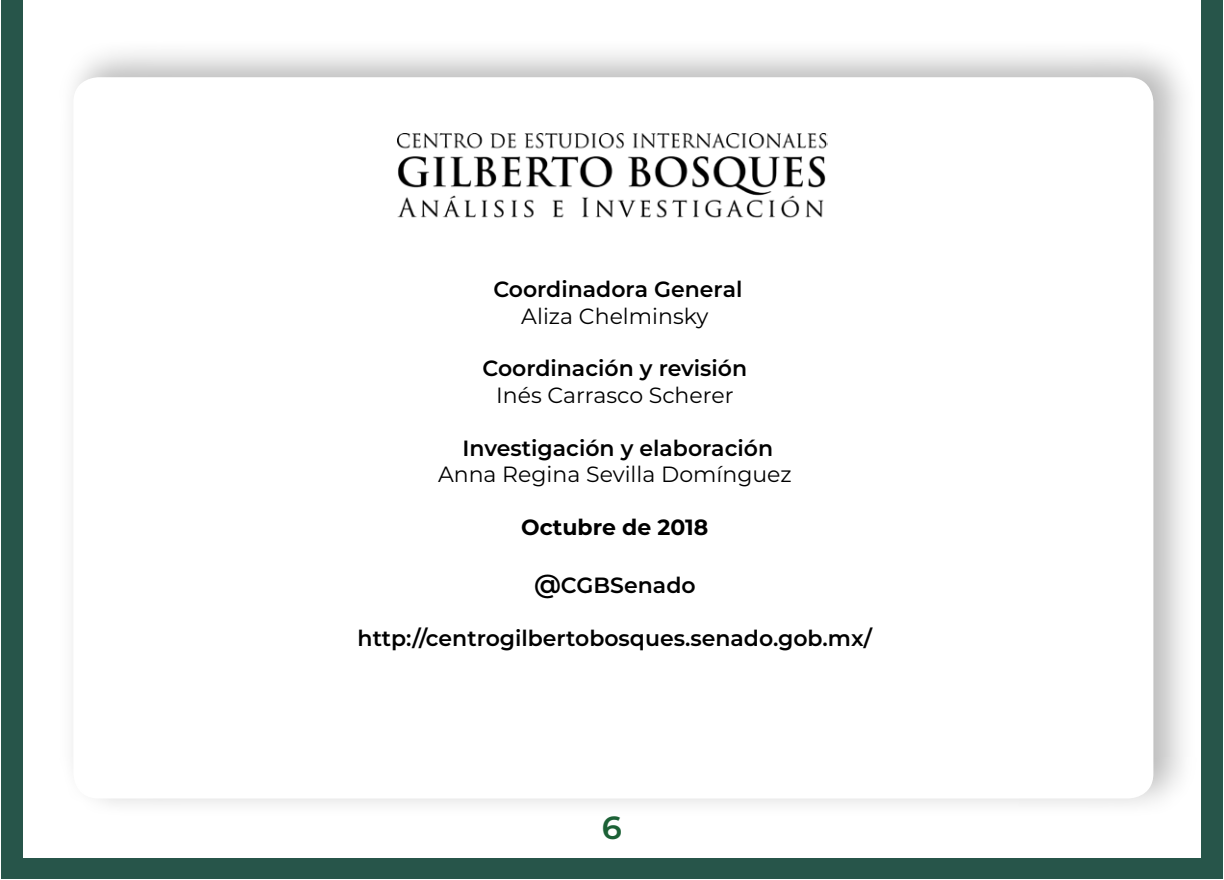
<style>
.page{position:relative;width:1224px;height:880px;background:#fff}
.page>*{position:absolute;margin:0;border:0;box-sizing:border-box;transform-origin:0 0}
.t1{font:600 32px "Montserrat";color:#1c6136}
.t2{font:600 22px "Montserrat";color:#000}
.t3{font:22px "Montserrat";color:#000}
.t4{font:700 22px "Montserrat";color:#000}
.s1{font-size:26px}
</style>
<div class="page">
<div style="left:1px;top:0;width:1222px;height:878px;background:#27554a"></div>
<div style="left:23px;top:0;width:1178px;height:857px;background:#fff"></div>
<div style="left:57px;top:37px;width:1142px;height:782px;background:#000;opacity:.27"></div>
<div style="left:74px;top:78px;width:1078px;height:719px;background:#fff;border-radius:24px"></div>
<img style="left:398px;top:134px;width:429px;height:84px">
<p class="t2" style="left:493px;top:273px;width:251px">Coordinadora General</p>
<p class="t3" style="left:521px;top:300px;width:189px">Aliza Chelminsky</p>
<p class="t2" style="left:482px;top:353px;width:266px">Coordinación y revisión</p>
<p class="t3" style="left:496px;top:380px;width:239px">Inés Carrasco Scherer</p>
<p class="t2" style="left:463px;top:432px;width:312px">Investigación y elaboración</p>
<p class="t3" style="left:438px;top:459px;width:355px">Anna Regina Sevilla Domínguez</p>
<p class="t4" style="left:521px;top:511px;width:189px">Octubre de 2018</p>
<p class="t2" style="left:534px;top:569px;width:163px"><span class="s1">@</span>CGBSenado</p>
<p class="t2" style="left:358px;top:621px;width:516px">http://centrogilbertobosques.senado.gob.mx/</p>
<h1 class="t1" style="left:602px;top:804px;width:22px">6</h1>
</div>
